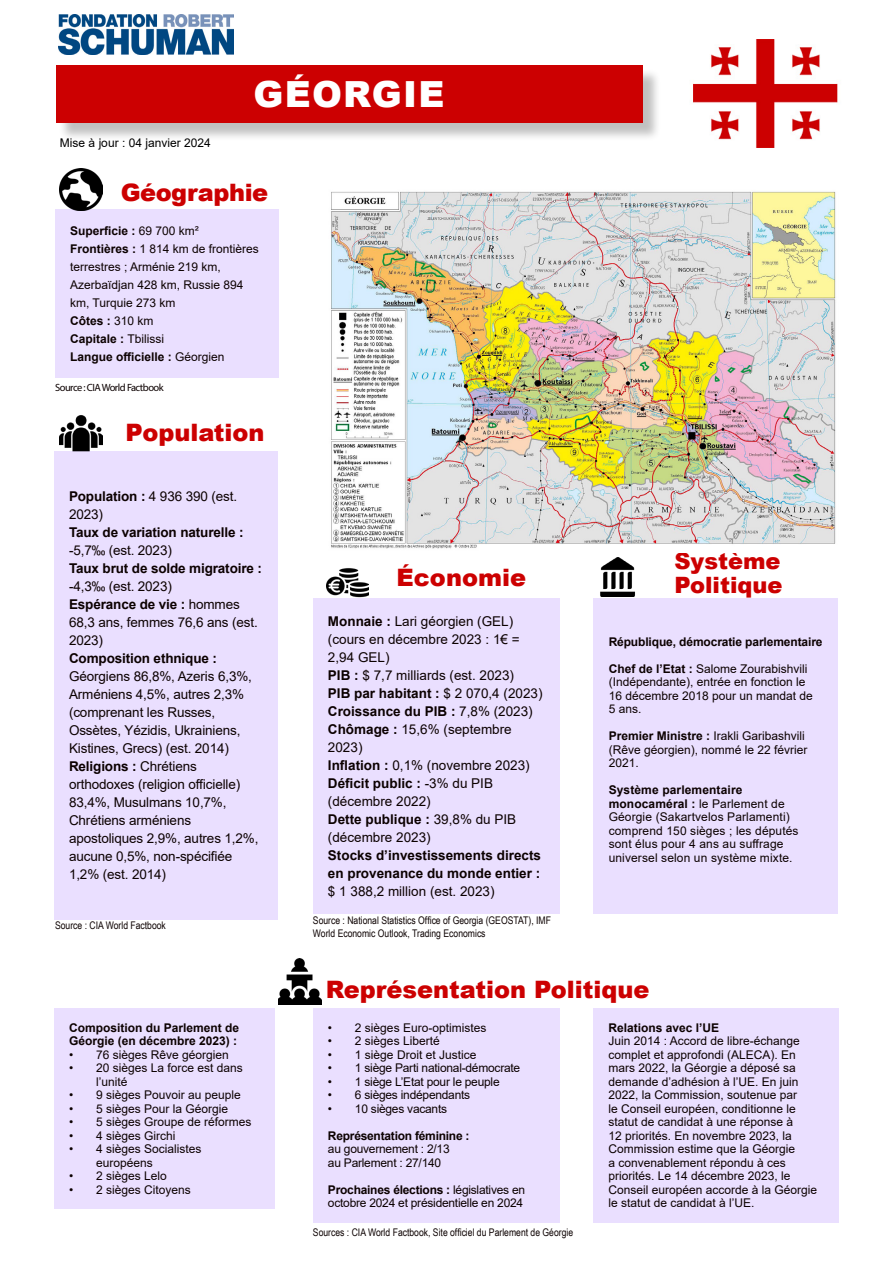
<style>
.page{position:relative;width:893px;height:1263px;background:#fff}
.page>*{position:absolute;margin:0;border:0;box-sizing:border-box;transform-origin:0 0}
.t1{font:900 36px "Arial";letter-spacing:.035em;color:#fff}
.t2{font:900 24px "Arial";color:#cc0001}
.t3{font:900 24px "Arial";letter-spacing:-.02em;color:#cc0001}
.t4{font:900 22.5px/24px "Arial";color:#cc0001}
.t5{font:13.5px/18px "Arial";letter-spacing:-.01em;color:#0c0100}
.t6{font:700 13.5px/18px "Arial";letter-spacing:-.01em;color:#0c0100}
.t7{font:12px/13.5px "Arial";color:#0c0100}
.t8{font:12px/13.5px "Arial";letter-spacing:-.02em;color:#0c0100}
.t9{font:700 12px/13.5px "Arial";letter-spacing:-.01em;color:#0c0100}
.t10{font:12px "Arial";color:#000}
.t11{font:10.5px/12.6px "Arial Narrow";color:#0c0100}
.t12{font:10.5px "Myriad Pro";letter-spacing:-.05em;color:#0c0100}
.s1{font-weight:700}
</style>
<div class="page">
<img style="left:278px;top:958px;width:43px;height:47px">
<div style="left:54px;top:1008px;width:221px;height:201px;background:#eadfff"></div>
<div style="left:313px;top:1008px;width:246px;height:214px;background:#eadfff"></div>
<div style="left:593px;top:1008px;width:246px;height:214px;background:#eadfff"></div>
<div style="left:594px;top:598px;width:244px;height:315px;background:#eadfff"></div>
<img style="left:600px;top:557px;width:35px;height:40px">
<div style="left:313px;top:598px;width:246px;height:315px;background:#eadfff"></div>
<img style="left:326px;top:568px;width:42px;height:30px">
<div style="left:54px;top:451px;width:223px;height:468px;background:#eadfff"></div>
<img style="left:60px;top:415px;width:43px;height:37px">
<div style="left:55px;top:209px;width:223px;height:169px;background:#eadfff"></div>
<img style="left:60px;top:168px;width:42px;height:43px">
<img style="left:330px;top:190px;width:506px;height:359px">
<div style="left:58px;top:68px;width:603px;height:73px;background:#000;opacity:.25"></div>
<div style="left:56px;top:66px;width:586px;height:57px;background:#cc0001"></div>
<img style="left:693px;top:40px;width:145px;height:107px">
<img style="left:58px;top:14px;width:175px;height:40px">
<p class="t10" style="left:60px;top:135px;width:152px">Mise à jour : 04 janvier 2024</p>
<h1 class="t1" style="left:254px;top:68px;width:192px">GÉORGIE</h1>
<h2 class="t3" style="left:121px;top:175px;width:149px">Géographie</h2>
<p class="t7" style="left:70px;top:221px;width:190px;line-height:18px"><span class="s1">Superficie :</span> 69 700 km²<br><span class="s1">Frontières :</span> 1 814 km de frontières terrestres ; Arménie 219 km,<br>Azerbaïdjan 428 km, Russie 894 km, Turquie 273 km<br><span class="s1">Côtes :</span> 310 km<br><span class="s1">Capitale :</span> Tbilissi<br><span class="s1">Langue officielle :</span> Géorgien</p>
<p class="t12" style="left:55px;top:381px;width:110px">Source : CIA World Factbook</p>
<h2 class="t2" style="left:126px;top:415px;width:140px">Population</h2>
<p class="t5" style="left:69px;top:487px;width:170px"><span class="s1">Population :</span> 4 936 390 (est.<br>2023)</p>
<p class="t6" style="left:69px;top:523px;width:176px">Taux de variation naturelle :</p>
<p class="t5" style="left:69px;top:541px;width:104px">-5,7‰ (est. 2023)</p>
<p class="t6" style="left:69px;top:559px;width:194px">Taux brut de solde migratoire :</p>
<p class="t5" style="left:69px;top:577px;width:190px">-4,3‰ (est. 2023)<br><span class="s1">Espérance de vie :</span> hommes<br>68,3 ans, femmes 76,6 ans (est.<br>2023)</p>
<p class="t6" style="left:69px;top:649px;width:149px">Composition ethnique :</p>
<p class="t5" style="left:69px;top:667px;width:191px">Géorgiens 86,8%, Azeris 6,3%,<br>Arméniens 4,5%, autres 2,3% (comprenant les Russes,<br>Ossètes, Yézidis, Ukrainiens,<br>Kistines, Grecs) (est. 2014)<br><span class="s1">Religions :</span> Chrétiens orthodoxes (religion officielle)<br>83,4%, Musulmans 10,7%,<br>Chrétiens arméniens apostoliques 2,9%, autres 1,2%, aucune 0,5%, non-spécifiée<br>1,2% (est. 2014)</p>
<p class="t11" style="left:55px;top:918px;width:112px">Source : CIA World Factbook</p>
<p class="t9" style="left:69px;top:1021px;width:172px">Composition du Parlement de<br>Géorgie (en décembre 2023) :</p>
<p class="t7" style="left:69px;top:1048px;width:161px">• 76 sièges Rêve géorgien</p>
<p class="t7" style="left:96px;top:1061px;width:148px;text-indent:-27px">• 20 sièges La force est dans l’unité</p>
<p class="t7" style="left:69px;top:1088px;width:173px">• 9 sièges Pouvoir au peuple</p>
<p class="t7" style="left:69px;top:1102px;width:161px">• 5 sièges Pour la Géorgie</p>
<p class="t7" style="left:69px;top:1115px;width:184px">• 5 sièges Groupe de réformes</p>
<p class="t7" style="left:69px;top:1129px;width:108px">• 4 sièges Girchi</p>
<p class="t7" style="left:96px;top:1142px;width:107px;text-indent:-27px">• 4 sièges Socialistes européens</p>
<p class="t7" style="left:69px;top:1169px;width:99px">• 2 sièges Lelo</p>
<p class="t7" style="left:69px;top:1183px;width:123px">• 2 sièges Citoyens</p>
<h2 class="t2" style="left:397px;top:560px;width:131px">Économie</h2>
<p class="t5" style="left:328px;top:612px;width:216px"><span class="s1">Monnaie :</span> Lari géorgien (GEL) (cours en décembre 2023 : 1€ =<br>2,94 GEL)<br><span class="s1">PIB :</span> $ 7,7 milliards (est. 2023)<br><span class="s1">PIB par habitant :</span> $ 2 070,4 (2023)<br><span class="s1">Croissance du PIB :</span> 7,8% (2023)<br><span class="s1">Chômage :</span> 15,6% (septembre<br>2023)<br><span class="s1">Inflation :</span> 0,1% (novembre 2023)<br><span class="s1">Déficit public :</span> -3% du PIB (décembre 2022)<br><span class="s1">Dette publique :</span> 39,8% du PIB (décembre 2023)</p>
<p class="t6" style="left:328px;top:846px;width:215px">Stocks d’investissements directs en provenance du monde entier :</p>
<p class="t5" style="left:328px;top:882px;width:168px">$ 1 388,2 million (est. 2023)</p>
<p class="t11" style="left:313px;top:914px;width:240px">Source : National Statistics Office of Georgia (GEOSTAT), IMF<br>World Economic Outlook, Trading Economics</p>
<h3 class="t4" style="left:674px;top:548px;width:110px">Système<br>Politique</h3>
<p class="t9" style="left:609px;top:635px;width:215px">République, démocratie parlementaire</p>
<p class="t7" style="left:609px;top:662px;width:206px"><span class="s1">Chef de l’Etat :</span> Salome Zourabishvili (Indépendante), entrée en fonction le<br>16 décembre 2018 pour un mandat de<br>5 ans.</p>
<p class="t7" style="left:609px;top:729px;width:200px"><span class="s1">Premier Ministre :</span> Irakli Garibashvili (Rêve géorgien), nommé le 22 février<br>2021.</p>
<p class="t7" style="left:609px;top:783px;width:191px"><span class="s1">Système parlementaire monocaméral :</span> le Parlement de<br>Géorgie (Sakartvelos Parlamenti) comprend 150 sièges ; les députés sont élus pour 4 ans au suffrage universel selon un système mixte.</p>
<h2 class="t2" style="left:326px;top:972px;width:325px">Représentation Politique</h2>
<p class="t7" style="left:328px;top:1021px;width:160px">• 2 sièges Euro-optimistes</p>
<p class="t7" style="left:328px;top:1034px;width:113px">• 2 sièges Liberté</p>
<p class="t7" style="left:328px;top:1048px;width:150px">• 1 siège Droit et Justice</p>
<p class="t8" style="left:328px;top:1061px;width:194px">• 1 siège Parti national-démocrate</p>
<p class="t8" style="left:328px;top:1075px;width:173px">• 1 siège L’Etat pour le peuple</p>
<p class="t8" style="left:328px;top:1088px;width:144px">• 6 sièges indépendants</p>
<p class="t8" style="left:328px;top:1102px;width:121px">• 10 sièges vacants</p>
<p class="t9" style="left:328px;top:1129px;width:143px">Représentation féminine :</p>
<p class="t8" style="left:328px;top:1142px;width:123px">au gouvernement : 2/13 au Parlement : 27/140</p>
<p class="t8" style="left:328px;top:1183px;width:199px"><span class="s1">Prochaines élections :</span> législatives en octobre 2024 et présidentielle en 2024</p>
<p class="t11" style="left:313px;top:1225px;width:262px">Sources : CIA World Factbook, Site officiel du Parlement de Géorgie</p>
<p class="t9" style="left:608px;top:1021px;width:112px">Relations avec l’UE</p>
<p class="t7" style="left:608px;top:1034px;width:210px">Juin 2014 : Accord de libre-échange complet et approfondi (ALECA). En mars 2022, la Géorgie a déposé sa demande d’adhésion à l’UE. En juin 2022, la Commission, soutenue par<br>le Conseil européen, conditionne le statut de candidat à une réponse à<br>12 priorités. En novembre 2023, la Commission estime que la Géorgie<br>a convenablement répondu à ces priorités. Le 14 décembre 2023, le Conseil européen accorde à la Géorgie le statut de candidat à l’UE.</p>
</div>
